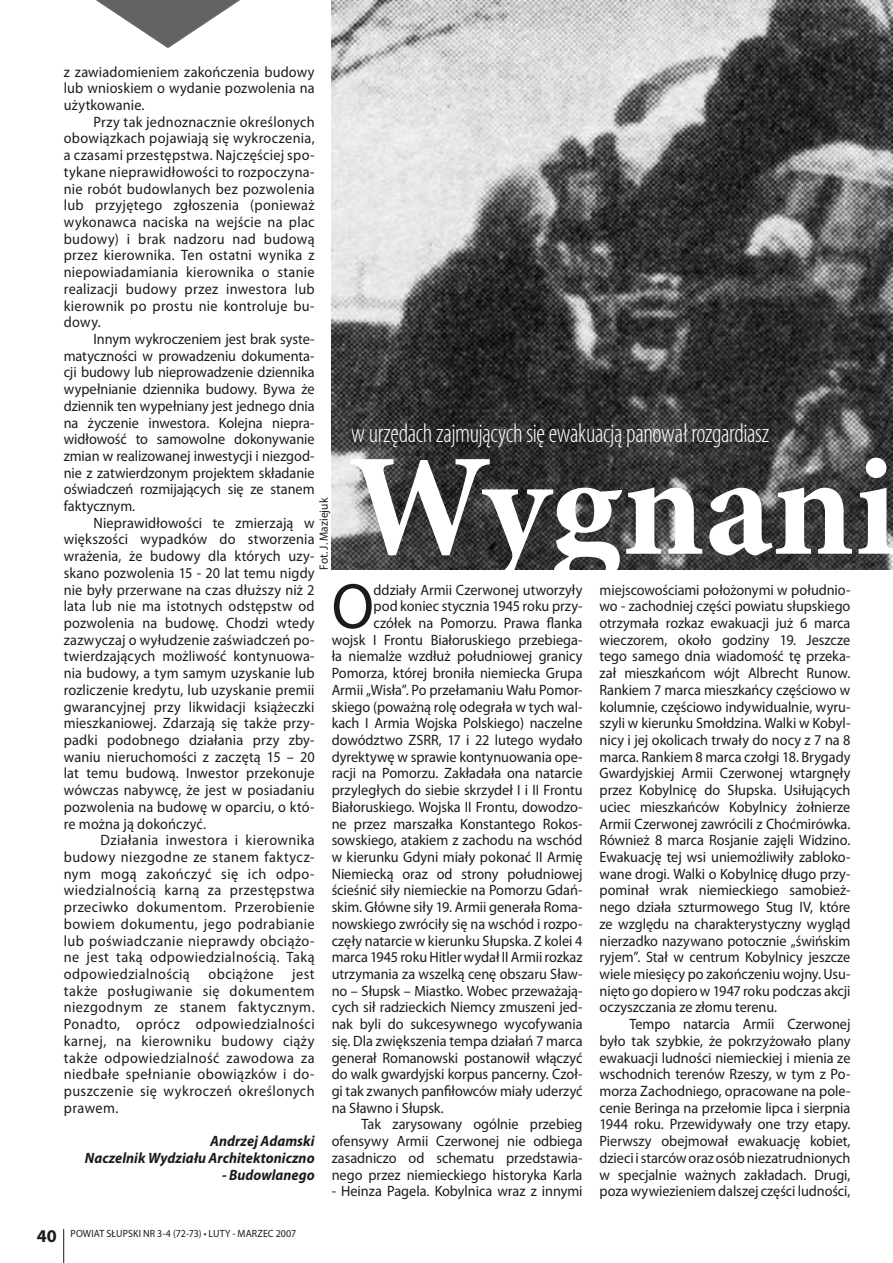
<style>
.page{position:relative;width:893px;height:1263px;background:#fff}
.page>*{position:absolute;margin:0;border:0;box-sizing:border-box;transform-origin:0 0}
.t1{font:700 145.5px "Minion Pro";color:#fff}
.t2{font:64.65px "Myriad Pro";color:#191c1e;scale:.95 1}
.t3{font:300 condensed 27px "Myriad Pro";letter-spacing:-.015em;color:#fff;scale:.95 1}
.t4{font:15px/16.6px "Myriad Pro";color:#191c1e;text-align:justify;scale:.95 1}
.t5{font:italic 700 15px/16.6px "Myriad Pro";letter-spacing:.005em;color:#191c1e;text-align:right;scale:.95 1}
.t6{font:12px "Myriad Pro";letter-spacing:.005em;color:#191c1e;scale:.95 1}
.t7{font:10.5px "Myriad Pro";letter-spacing:.005em;color:#191c1e;scale:.95 1}
.s1{font-weight:700;font-size:18px}
</style>
<div class="page">
<hr style="left:63px;top:1229px;width:1px;height:34px;background:#191c1e">
<img style="left:332px;top:0;width:561px;height:570px">
<svg style="left:96px;top:0;width:144px;height:48px"></svg>
<p class="t4" style="left:64px;top:63px;width:266px">z zawiadomieniem zakończenia budowy lub wnioskiem o wydanie pozwolenia na użytkowanie.</p>
<p class="t4" style="left:64px;top:114px;width:266px;text-indent:30px">Przy tak jednoznacznie określonych obowiązkach pojawiają się wykroczenia, a czasami przestępstwa. Najczęściej spo&shy;tykane nieprawidłowości to rozpoczyna&shy;nie robót budowlanych bez pozwolenia lub przyjętego zgłoszenia (ponieważ wykonawca naciska na wejście na plac budowy) i brak nadzoru nad budową przez kierownika. Ten ostatni wynika z niepowiadamiania kierownika o stanie realizacji budowy przez inwestora lub kierownik po prostu nie kontroluje bu&shy;dowy.</p>
<p class="t4" style="left:64px;top:331px;width:266px;text-indent:30px">Innym wykroczeniem jest brak syste&shy;matyczności w prowadzeniu dokumenta&shy;cji budowy lub nieprowadzenie dziennika wypełnianie dziennika budowy. Bywa że dziennik ten wypełniany jest jednego dnia na życzenie inwestora. Kolejna niepra&shy;widłowość to samowolne dokonywanie zmian w realizowanej inwestycji i niezgod&shy;nie z zatwierdzonym projektem składanie oświadczeń rozmijających się ze stanem faktycznym.</p>
<p class="t4" style="left:64px;top:515px;width:266px;text-indent:30px">Nieprawidłowości te zmierzają w większości wypadków do stworzenia wrażenia, że budowy dla których uzy&shy;skano pozwolenia 15 - 20 lat temu nigdy nie były przerwane na czas dłuższy niż 2 lata lub nie ma istotnych odstępstw od pozwolenia na budowę. Chodzi wtedy zazwyczaj o wyłudzenie zaświadczeń po&shy;twierdzających możliwość kontynuowa&shy;nia budowy, a tym samym uzyskanie lub rozliczenie kredytu, lub uzyskanie premii gwarancyjnej przy likwidacji książeczki mieszkaniowej. Zdarzają się także przy&shy;padki podobnego działania przy zby&shy;waniu nieruchomości z zaczętą 15 – 20 lat temu budową. Inwestor przekonuje wówczas nabywcę, że jest w posiadaniu pozwolenia na budowę w oparciu, o któ&shy;re można ją dokończyć.</p>
<p class="t4" style="left:64px;top:832px;width:266px;text-indent:37px">Działania inwestora i kierownika budowy niezgodne ze stanem faktycz&shy;nym mogą zakończyć się ich odpo&shy;wiedzialnością karną za przestępstwa przeciwko dokumentom. Przerobienie bowiem dokumentu, jego podrabianie lub poświadczanie nieprawdy obciążo&shy;ne jest taką odpowiedzialnością. Taką odpowiedzialnością obciążone jest także posługiwanie się dokumentem niezgodnym ze stanem faktycznym.<br>Ponadto, oprócz odpowiedzialności karnej, na kierowniku budowy ciąży także odpowiedzialność zawodowa za niedbałe spełnianie obowiązków i do&shy;puszczenie się wykroczeń określonych prawem.</p>
<p class="t5" style="left:85px;top:1133px;width:243px">Andrzej Adamski<br>Naczelnik Wydziału Architektoniczno</p>
<p class="t5" style="left:222px;top:1166px;width:99px">- Budowlanego</p>
<h3 class="t3" style="left:351px;top:418px;width:442px">w urzędach zajmujących się ewakuacją panował rozgardiasz</h3>
<h1 class="t1" style="left:349px;top:420px;width:550px">Wygnani</h1>
<p class="t6" style="left:317px;top:570px;width:77px;rotate:-90deg">Fot. J. Maziejuk</p>
<h2 class="t2" style="left:332px;top:571px;width:46px">O</h2>
<p class="t4" style="left:374px;top:581px;width:221px">ddziały Armii Czerwonej utworzyły</p>
<p class="t4" style="left:600px;top:581px;width:266px">miejscowościami położonymi w południo&shy;wo - zachodniej części powiatu słupskiego otrzymała rozkaz ewakuacji już 6 marca wieczorem, około godziny 19. Jeszcze tego samego dnia wiadomość tę przeka&shy;zał mieszkańcom wójt Albrecht Runow.<br>Rankiem 7 marca mieszkańcy częściowo w kolumnie, częściowo indywidualnie, wyru&shy;szyli w kierunku Smołdzina. Walki w Kobyl&shy;nicy i jej okolicach trwały do nocy z 7 na 8 marca. Rankiem 8 marca czołgi 18. Brygady Gwardyjskiej Armii Czerwonej wtargnęły przez Kobylnicę do Słupska. Usiłujących uciec mieszkańców Kobylnicy żołnierze Armii Czerwonej zawrócili z Choćmirówka.<br>Również 8 marca Rosjanie zajęli Widzino.<br>Ewakuację tej wsi uniemożliwiły zabloko&shy;wane drogi. Walki o Kobylnicę długo przy&shy;pominał wrak niemieckiego samobież&shy;nego działa szturmowego Stug IV, które ze względu na charakterystyczny wygląd nierzadko nazywano potocznie „świńskim ryjem”. Stał w centrum Kobylnicy jeszcze wiele miesięcy po zakończeniu wojny. Usu&shy;nięto go dopiero w 1947 roku podczas akcji oczyszczania ze złomu terenu.</p>
<p class="t4" style="left:600px;top:1016px;width:266px;text-indent:30px">Tempo natarcia Armii Czerwonej było tak szybkie, że pokrzyżowało plany ewakuacji ludności niemieckiej i mienia ze wschodnich terenów Rzeszy, w tym z Po&shy;morza Zachodniego, opracowane na pole&shy;cenie Beringa na przełomie lipca i sierpnia 1944 roku. Przewidywały one trzy etapy.<br>Pierwszy obejmował ewakuację kobiet, dzieci i starców oraz osób niezatrudnionych w specjalnie ważnych zakładach. Drugi, poza wywiezieniem dalszej części ludności,</p>
<p class="t4" style="left:374px;top:598px;width:221px">pod koniec stycznia 1945 roku przy-</p>
<p class="t4" style="left:374px;top:615px;width:221px">czółek na Pomorzu. Prawa flanka</p>
<p class="t4" style="left:332px;top:632px;width:266px">wojsk I Frontu Białoruskiego przebiega-</p>
<p class="t4" style="left:332px;top:648px;width:266px">ła niemalże wzdłuż południowej granicy</p>
<p class="t4" style="left:332px;top:665px;width:266px">Pomorza, której broniła niemiecka Grupa</p>
<p class="t4" style="left:332px;top:682px;width:266px">Armii „Wisła”. Po przełamaniu Wału Pomor-</p>
<p class="t4" style="left:332px;top:698px;width:266px">skiego (poważną rolę odegrała w tych wal-</p>
<p class="t4" style="left:332px;top:715px;width:266px">kach I Armia Wojska Polskiego) naczelne</p>
<p class="t4" style="left:332px;top:732px;width:266px">dowództwo ZSRR, 17 i 22 lutego wydało</p>
<p class="t4" style="left:332px;top:749px;width:266px">dyrektywę w sprawie kontynuowania ope-</p>
<p class="t4" style="left:332px;top:765px;width:266px">racji na Pomorzu. Zakładała ona natarcie</p>
<p class="t4" style="left:332px;top:782px;width:266px">przyległych do siebie skrzydeł I i II Frontu</p>
<p class="t4" style="left:332px;top:799px;width:266px">Białoruskiego. Wojska II Frontu, dowodzo-</p>
<p class="t4" style="left:332px;top:815px;width:266px">ne przez marszałka Konstantego Rokos-</p>
<p class="t4" style="left:332px;top:832px;width:266px">sowskiego, atakiem z zachodu na wschód</p>
<p class="t4" style="left:332px;top:849px;width:266px">w kierunku Gdyni miały pokonać II Armię</p>
<p class="t4" style="left:332px;top:866px;width:266px">Niemiecką oraz od strony południowej</p>
<p class="t4" style="left:332px;top:882px;width:266px">ścieśnić siły niemieckie na Pomorzu Gdań-</p>
<p class="t4" style="left:332px;top:899px;width:266px">skim. Główne siły 19. Armii generała Roma-</p>
<p class="t4" style="left:332px;top:916px;width:266px">nowskiego zwróciły się na wschód i rozpo-</p>
<p class="t4" style="left:332px;top:932px;width:265px">częły natarcie w kierunku Słupska. Z kolei 4</p>
<p class="t4" style="left:332px;top:949px;width:266px">marca 1945 roku Hitler wydał II Armii rozkaz</p>
<p class="t4" style="left:332px;top:966px;width:266px">utrzymania za wszelką cenę obszaru Sław-</p>
<p class="t4" style="left:332px;top:983px;width:266px">no – Słupsk – Miastko. Wobec przeważają-</p>
<p class="t4" style="left:332px;top:999px;width:266px">cych sił radzieckich Niemcy zmuszeni jed-</p>
<p class="t4" style="left:332px;top:1016px;width:266px">nak byli do sukcesywnego wycofywania</p>
<p class="t4" style="left:332px;top:1033px;width:266px">się. Dla zwiększenia tempa działań 7 marca</p>
<p class="t4" style="left:332px;top:1049px;width:265px">generał Romanowski postanowił włączyć</p>
<p class="t4" style="left:332px;top:1066px;width:266px">do walk gwardyjski korpus pancerny. Czoł-</p>
<p class="t4" style="left:332px;top:1083px;width:266px">gi tak zwanych panfiłowców miały uderzyć</p>
<p class="t4" style="left:332px;top:1100px;width:119px">na Sławno i Słupsk.</p>
<p class="t4" style="left:361px;top:1116px;width:234px">Tak zarysowany ogólnie przebieg</p>
<p class="t4" style="left:332px;top:1133px;width:266px">ofensywy Armii Czerwonej nie odbiega</p>
<p class="t4" style="left:332px;top:1150px;width:266px">zasadniczo od schematu przedstawia-</p>
<p class="t4" style="left:332px;top:1166px;width:266px">nego przez niemieckiego historyka Karla</p>
<p class="t4" style="left:332px;top:1183px;width:266px">- Heinza Pagela. Kobylnica wraz z innymi</p>
<p class="t7" style="left:37px;top:1227px;width:275px"><span class="s1">40</span> POWIAT SŁUPSKI NR 3-4 (72-73) • LUTY - MARZEC 2007</p>
</div>
